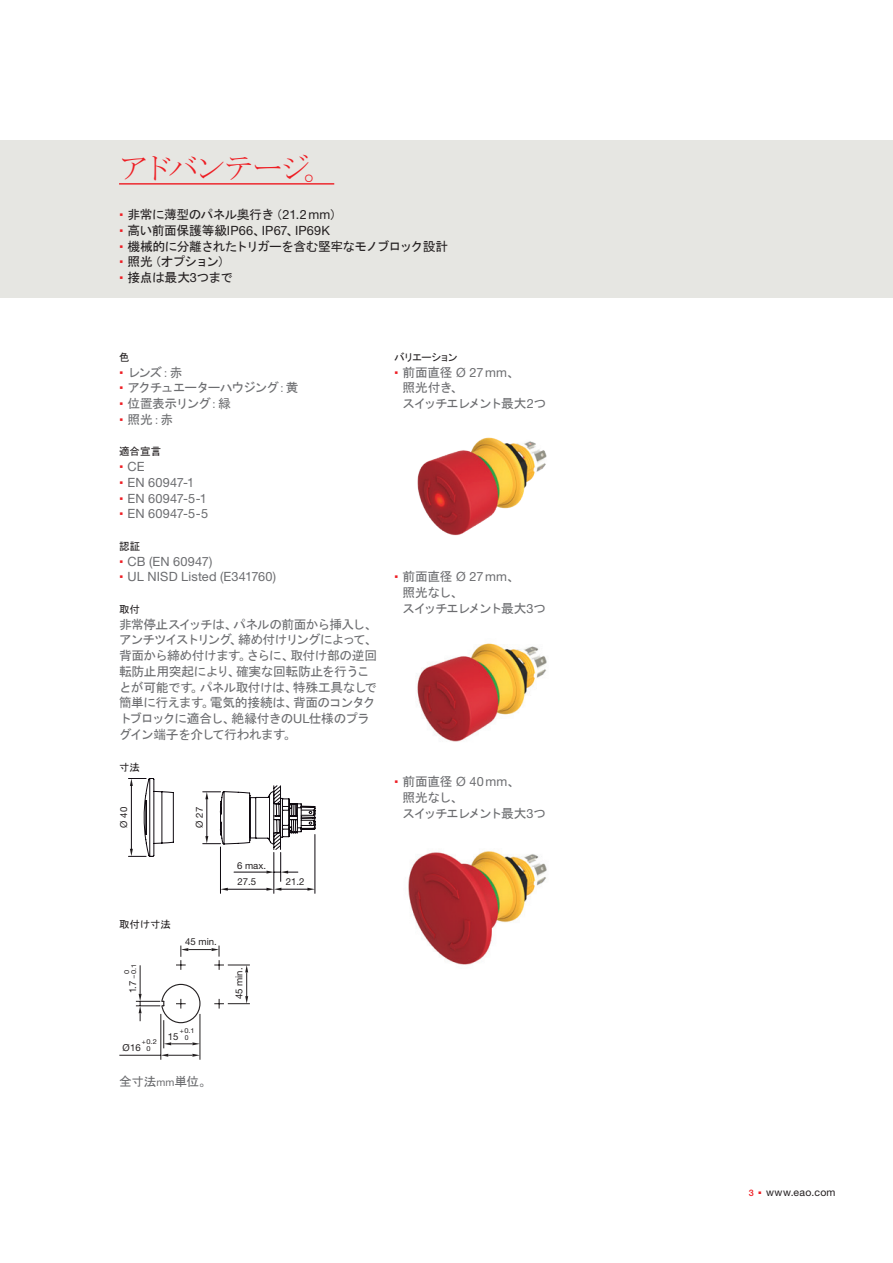
<style>
.page{position:relative;width:893px;height:1263px;background:#fff}
.page>*{position:absolute;margin:0;border:0;box-sizing:border-box;transform-origin:0 0}
.t1{font:30px "MS Mincho";letter-spacing:-.085em;color:#ee1d23}
.t2{font:12.75px/15.8px "MS Gothic";letter-spacing:-.06em;color:#6c6d70}
.t3{font:12.75px/15.8px "Helvetica Neue LT Std";letter-spacing:.01em;color:#6c6d70}
.t4{font:12.75px/15.8px "MS Gothic";letter-spacing:-.05em;color:#231f20}
.t5{font:12.75px/15.8px "MS Gothic";letter-spacing:-.08em;color:#6c6d70}
.t6{font:12.75px/15.8px "MS Gothic";letter-spacing:-.1em;color:#6c6d70}
.t7{font:12.75px "Helvetica Neue LT Std";letter-spacing:.01em;color:#231f20}
.t8{font:10.5px "MS P Gothic";letter-spacing:.01em;color:#231f20}
.t9{font:10.5px "Helvetica Neue LT Std";letter-spacing:.025em;color:#231f20}
.t10{font:9.6px/16.2px "Helvetica Neue";color:#231f20}
.t11{font:500 9px "Helvetica Neue LT Std";color:#ee1d23}
.t12{font:6.75px/7.1px "Helvetica Neue";color:#231f20;text-align:center}
.t13{font:6.75px/7.1px "Helvetica Neue";color:#231f20;text-align:center;scale:1.1 1}
.s1{font-family:"Helvetica Neue LT Std"}
.s2{font-family:"MS Gothic"}
.s3{font-family:"Helvetica Neue LT Std";font-size:10.5px}
</style>
<div class="page">
<div style="left:0;top:140px;width:893px;height:158px;background:#e6e6e2"></div>
<hr style="left:119px;top:183px;width:215px;height:2px;background:#ee1d23">
<img style="left:417px;top:437px;width:130px;height:99px">
<img style="left:416px;top:643px;width:131px;height:99px">
<img style="left:408px;top:851px;width:139px;height:114px">
<svg style="left:128px;top:778px;width:187px;height:116px"></svg>
<hr style="left:161px;top:1014px;width:1px;height:46px;background:#231f20">
<hr style="left:200px;top:1014px;width:1px;height:46px;background:#231f20">
<svg style="left:161px;top:1054px;width:39px;height:3px"></svg>
<hr style="left:119px;top:1055px;width:42px;height:1px;background:#231f20">
<svg style="left:136px;top:945px;width:114px;height:103px"></svg>
<h1 class="t1" style="left:119px;top:153px;width:217px">アドバンテージ。</h1>
<p class="t4" style="left:128px;top:207px;width:217px">非常に薄型のパネル奥行き（<span class="s1">21.2 mm</span>）</p>
<p class="t7" style="left:128px;top:223px;width:204px"><span class="s2">高い前面保護等級</span>IP66<span class="s2">、</span>IP67<span class="s2">、</span>IP69K</p>
<p class="t4" style="left:128px;top:238px;width:322px">機械的に分離されたトリガーを含む堅牢なモノブロック設計照光（オプション）<br>接点は最大<span class="s1">3</span>つまで</p>
<p class="t8" style="left:119px;top:352px;width:12px">色</p>
<p class="t5" style="left:128px;top:364px;width:173px">レンズ：赤<br>アクチュエーターハウジング：黄位置表示リング：緑<br>照光：赤</p>
<p class="t8" style="left:119px;top:446px;width:44px">適合宣言</p>
<p class="t3" style="left:128px;top:459px;width:82px">CE<br>EN 60947-1<br>EN 60947-5-1<br>EN 60947-5-5</p>
<p class="t8" style="left:119px;top:541px;width:23px">認証</p>
<p class="t3" style="left:128px;top:553px;width:150px">CB (EN 60947)<br>UL NISD Listed (E341760)</p>
<p class="t8" style="left:119px;top:604px;width:22px">取付</p>
<p class="t2" style="left:119px;top:616px;width:260px">非常停止スイッチは、パネルの前面から挿入し、アンチツイストリング、締め付けリングによって、背面から締め付けます。さらに、取付け部の逆回転防止用突起により、確実な回転防止を行うことが可能です。パネル取付けは、特殊工具なしで簡単に行えます。電気的接続は、背面のコンタクトブロックに適合し、絶縁付きの<span class="s1">UL</span>仕様のプラグイン端子を介して行われます。</p>
<p class="t8" style="left:119px;top:761px;width:22px">寸法</p>
<p class="t10" style="left:116px;top:828px;width:22px;rotate:-90deg">Ø 40</p>
<p class="t10" style="left:191px;top:828px;width:22px;rotate:-90deg">Ø 27</p>
<p class="t8" style="left:119px;top:919px;width:54px">取付け寸法</p>
<p class="t10" style="left:185px;top:934px;width:33px">45 min.</p>
<p class="t10" style="left:237px;top:857px;width:30px">6 max.<br>27.5</p>
<p class="t13" style="left:123px;top:979px;width:15px;rotate:-90deg">0 -0.1</p>
<p class="t10" style="left:231px;top:999px;width:33px;rotate:-90deg">45 min.</p>
<p class="t10" style="left:124px;top:993px;width:13px;rotate:-90deg">1.7</p>
<p class="t10" style="left:122px;top:1039px;width:20px">Ø16</p>
<p class="t12" style="left:142px;top:1038px;width:17px">+0.2<br>0</p>
<p class="t10" style="left:168px;top:1028px;width:12px">15</p>
<p class="t12" style="left:180px;top:1026px;width:17px">+0.1<br>0</p>
<p class="t2" style="left:119px;top:1073px;width:94px">全寸法<span class="s3">mm</span>単位。</p>
<p class="t10" style="left:286px;top:873px;width:20px">21.2</p>
<p class="t8" style="left:394px;top:352px;width:65px">バリエーション</p>
<p class="t5" style="left:403px;top:364px;width:145px">前面直径 <span class="s1">Ø 27mm</span>、<br>照光付き、<br>スイッチエレメント最大<span class="s1">2</span>つ</p>
<p class="t6" style="left:403px;top:569px;width:145px">前面直径 <span class="s1">Ø 27mm</span>、<br>照光なし、<br>スイッチエレメント最大<span class="s1">3</span>つ</p>
<p class="t6" style="left:403px;top:774px;width:145px">前面直径 <span class="s1">Ø 40mm</span>、<br>照光なし、<br>スイッチエレメント最大<span class="s1">3</span>つ</p>
<p class="t11" style="left:749px;top:1187px;width:7px">3</p>
<p class="t9" style="left:757px;top:1186px;width:80px"><sup>.</sup> www.eao.com</p>
</div>
